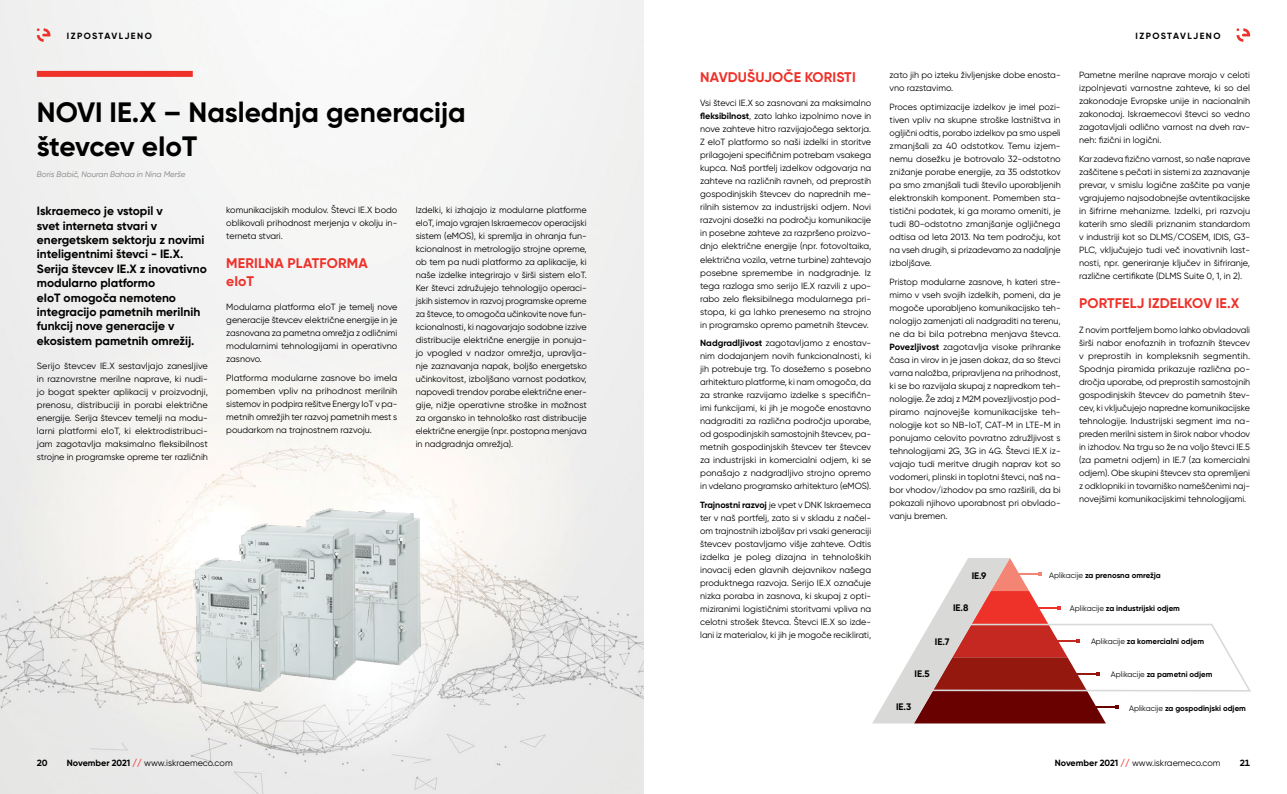
<style>
.page{position:relative;width:1287px;height:794px;background:#fff}
.page>*{position:absolute;margin:0;border:0;box-sizing:border-box;transform-origin:0 0}
.t1{font:700 28px/33.6px "Gilroy";color:#000}
.t2{font:700 14px/18px "Gilroy";letter-spacing:.01em;color:#ee3129}
.t3{font:700 12px/14.4px "Gilroy";color:#000}
.t4{font:700 9.4px "Gilroy";color:#000}
.t5{font:9px/13px "Gilroy";color:#000;text-align:justify}
.t6{font:700 9px "Gilroy";letter-spacing:.155em;color:#000}
.t7{font:italic 8px "Gilroy";color:#808285}
.t8{font:700 7.9px "Gilroy";color:#000}
.s1{font-weight:700}
.s2{font-weight:800;color:#ee3129}
.s3{font-weight:400}
</style>
<div class="page">
<svg style="left:1236px;top:28px;width:14px;height:14px"></svg>
<img style="left:0;top:0;width:643px;height:794px">
<div style="left:37px;top:71px;width:156px;height:6px;background:#ee3129"></div>
<svg style="left:872px;top:558px;width:379px;height:165px"></svg>
<svg style="left:37px;top:28px;width:13px;height:14px"></svg>
<img style="left:139px;top:484px;width:335px;height:224px">
<p class="t6" style="left:67px;top:30px;width:86px">IZPOSTAVLJENO</p>
<h1 class="t1" style="left:37px;top:95px;width:430px">NOVI IE.X – Naslednja generacija števcev eIoT</h1>
<p class="t7" style="left:37px;top:169px;width:150px">Boris Babič, Nouran Bahaa in Nina Merše</p>
<p class="t3" style="left:37px;top:204px;width:172px">Iskraemeco je vstopil v<br>svet interneta stvari v energetskem sektorju z novimi inteligentnimi števci - IE.X.<br>Serija števcev IE.X z inovativno modularno platformo<br>eIoT omogoča nemoteno integracijo pametnih merilnih funkcij nove generacije v ekosistem pametnih omrežij.</p>
<p class="t5" style="left:37px;top:359px;width:173px">Serijo števcev IE.X sestavljajo zanesljive in raznovrstne merilne naprave, ki nudi&shy;jo bogat spekter aplikacij v proizvodnji, prenosu, distribuciji in porabi električne energije. Serija števcev temelji na modu&shy;larni platformi eIoT, ki elektrodistribuci&shy;jam zagotavlja maksimalno fleksibilnost strojne in programske opreme ter različnih</p>
<p class="t5" style="left:226px;top:203px;width:173px">komunikacijskih modulov. Števci IE.X bodo oblikovali prihodnost merjenja v okolju in&shy;terneta stvari.</p>
<h2 class="t2" style="left:226px;top:254px;width:143px">MERILNA PLATFORMA eIoT</h2>
<p class="t5" style="left:226px;top:301px;width:173px">Modularna platforma eIoT je temelj nove generacije števcev električne energije in je zasnovana za pametna omrežja z odličnimi modularnimi tehnologijami in operativno zasnovo.</p>
<p class="t5" style="left:226px;top:371px;width:173px">Platforma modularne zasnove bo imela pomemben vpliv na prihodnost merilnih sistemov in podpira rešitve Energy IoT v pa&shy;metnih omrežjih ter razvoj pametnih mest s poudarkom na trajnostnem razvoju.</p>
<p class="t5" style="left:416px;top:203px;width:173px">Izdelki, ki izhajajo iz modularne platforme eIoT, imajo vgrajen Iskraemecov operacijski sistem (eMOS), ki spremlja in ohranja fun&shy;kcionalnost in metrologijo strojne opreme, ob tem pa nudi platformo za aplikacije, ki naše izdelke integrirajo v širši sistem eIoT.<br>Ker števci združujejo tehnologijo operaci&shy;jskih sistemov in razvoj programske opreme za števce, to omogoča učinkovite nove fun&shy;kcionalnosti, ki nagovarjajo sodobne izzive distribucije električne energije in ponuja&shy;jo vpogled v nadzor omrežja, upravlja&shy;nje zaznavanja napak, boljšo energetsko učinkovitost, izboljšano varnost podatkov, napovedi trendov porabe električne ener&shy;gije, nižje operativne stroške in možnost za organsko in tehnološko rast distribucije električne energije (npr. postopna menjava in nadgradnja omrežja).</p>
<p class="t6" style="left:37px;top:757px;width:12px">20</p>
<p class="t5" style="left:67px;top:756px;width:167px"><span class="s1">November 2021</span> <span class="s2">//</span> www.iskraemeco.com</p>
<h2 class="t2" style="left:700px;top:68px;width:157px">NAVDUŠUJOČE KORISTI</h2>
<p class="t5" style="left:700px;top:97px;width:173px">Vsi števci IE.X so zasnovani za maksimalno <span class="s1">fleksibilnost</span>, zato lahko izpolnimo nove in nove zahteve hitro razvijajočega sektorja.<br>Z eIoT platformo so naši izdelki in storitve prilagojeni specifičnim potrebam vsakega kupca. Naš portfelj izdelkov odgovarja na zahteve na različnih ravneh, od preprostih gospodinjskih števcev do naprednih me&shy;rilnih sistemov za industrijski odjem. Novi razvojni dosežki na področju komunikacije in posebne zahteve za razpršeno proizvo&shy;dnjo električne energije (npr. fotovoltaika, električna vozila, vetrne turbine) zahtevajo posebne spremembe in nadgradnje. Iz tega razloga smo serijo IE.X razvili z upo&shy;rabo zelo fleksibilnega modularnega pri&shy;stopa, ki ga lahko prenesemo na strojno in programsko opremo pametnih števcev.</p>
<p class="t5" style="left:700px;top:336px;width:173px"><span class="s1">Nadgradljivost</span> zagotavljamo z enostav&shy;nim dodajanjem novih funkcionalnosti, ki jih potrebuje trg. To dosežemo s posebno arhitekturo platforme, ki nam omogoča, da za stranke razvijamo izdelke s specifičn&shy;imi funkcijami, ki jih je mogoče enostavno nadgraditi za različna področja uporabe, od gospodinjskih samostojnih števcev, pa&shy;metnih gospodinjskih števcev ter števcev za industrijski in komercialni odjem, ki se ponašajo z nadgradljivo strojno opremo in vdelano programsko arhitekturo (eMOS).</p>
<p class="t5" style="left:700px;top:498px;width:173px"><span class="s1">Trajnostni razvoj</span> je vpet v DNK Iskraemeca ter v naš portfelj, zato si v skladu z načel&shy;om trajnostnih izboljšav pri vsaki generaciji števcev postavljamo višje zahteve. Odtis izdelka je poleg dizajna in tehnoloških inovacij eden glavnih dejavnikov našega produktnega razvoja. Serijo IE.X označuje nizka poraba in zasnova, ki skupaj z opti&shy;miziranimi logističnimi storitvami vpliva na celotni strošek števca. Števci IE.X so izde&shy;lani iz materialov, ki jih je mogoče reciklirati,</p>
<p class="t5" style="left:890px;top:68px;width:173px">zato jih po izteku življenjske dobe enosta&shy;vno razstavimo.</p>
<p class="t5" style="left:890px;top:100px;width:173px">Proces optimizacije izdelkov je imel pozi&shy;tiven vpliv na skupne stroške lastništva in ogljični odtis, porabo izdelkov pa smo uspeli zmanjšali za 40 odstotkov. Temu izjem&shy;nemu dosežku je botrovalo 32-odstotno znižanje porabe energije, za 35 odstotkov pa smo zmanjšali tudi število uporabljenih elektronskih komponent. Pomemben sta&shy;tistični podatek, ki ga moramo omeniti, je tudi 80-odstotno zmanjšanje ogljičnega odtisa od leta 2013. Na tem področju, kot na vseh drugih, si prizadevamo za nadaljnje izboljšave.</p>
<p class="t5" style="left:890px;top:275px;width:173px">Pristop modularne zasnove, h kateri stre&shy;mimo v vseh svojih izdelkih, pomeni, da je mogoče uporabljeno komunikacijsko teh&shy;nologijo zamenjati ali nadgraditi na terenu, ne da bi bila potrebna menjava števca.<br><span class="s1">Povezljivost</span> zagotavlja visoke prihranke časa in virov in je jasen dokaz, da so števci varna naložba, pripravljena na prihodnost, ki se bo razvijala skupaj z napredkom teh&shy;nologije. Že zdaj z M2M povezljivostjo pod&shy;piramo najnovejše komunikacijske teh&shy;nologije kot so NB-IoT, CAT-M in LTE-M in ponujamo celovito povratno združljivost s tehnologijami 2G, 3G in 4G. Števci IE.X iz&shy;vajajo tudi meritve drugih naprav kot so vodomeri, plinski in toplotni števci, naš na&shy;bor vhodov/izhodov pa smo razširili, da bi pokazali njihovo uporabnost pri obvlado&shy;vanju bremen.</p>
<p class="t6" style="left:1136px;top:30px;width:86px">IZPOSTAVLJENO</p>
<p class="t5" style="left:1079px;top:68px;width:173px">Pametne merilne naprave morajo v celoti izpolnjevati varnostne zahteve, ki so del zakonodaje Evropske unije in nacionalnih zakonodaj. Iskraemecovi števci so vedno zagotavljali odlično varnost na dveh rav&shy;neh: fizični in logični.</p>
<p class="t5" style="left:1079px;top:152px;width:173px">Kar zadeva fizično varnost, so naše naprave zaščitene s pečati in sistemi za zaznavanje prevar, v smislu logične zaščite pa vanje vgrajujemo najsodobnejše avtentikacijske in šifrirne mehanizme. Izdelki, pri razvoju katerih smo sledili priznanim standardom v industriji kot so DLMS/COSEM, IDIS, G3- PLC, vključujejo tudi več inovativnih last&shy;nosti, npr. generiranje ključev in šifriranje, različne certifikate (DLMS Suite 0, 1, in 2).</p>
<h2 class="t2" style="left:1079px;top:294px;width:162px">PORTFELJ IZDELKOV IE.X</h2>
<p class="t5" style="left:1079px;top:323px;width:173px">Z novim portfeljem bomo lahko obvladovali širši nabor enofaznih in trofaznih števcev v preprostih in kompleksnih segmentih.<br>Spodnja piramida prikazuje različna po&shy;dročja uporabe, od preprostih samostojnih gospodinjskih števcev do pametnih štev&shy;cev, ki vključujejo napredne komunikacijske tehnologije. Industrijski segment ima na&shy;preden merilni sistem in širok nabor vhodov in izhodov. Na trgu so že na voljo števci IE.5 (za pametni odjem) in IE.7 (za komercialni odjem). Obe skupini števcev sta opremljeni z odklopniki in tovarniško nameščenimi naj&shy;novejšimi komunikacijskimi tehnologijami.</p>
<p class="t4" style="left:972px;top:569px;width:16px">IE.9</p>
<p class="t4" style="left:953px;top:602px;width:17px">IE.8</p>
<p class="t4" style="left:935px;top:636px;width:16px">IE.7</p>
<p class="t4" style="left:915px;top:668px;width:17px">IE.5</p>
<p class="t4" style="left:896px;top:701px;width:17px">IE.3</p>
<p class="t8" style="left:1049px;top:570px;width:113px"><span class="s3">Aplikacije</span> za prenosna omrežja</p>
<p class="t8" style="left:1070px;top:603px;width:111px"><span class="s3">Aplikacije</span> za industrijski odjem</p>
<p class="t8" style="left:1091px;top:636px;width:115px"><span class="s3">Aplikacije</span> za komercialni odjem</p>
<p class="t8" style="left:1111px;top:669px;width:103px"><span class="s3">Aplikacije</span> za pametni odjem</p>
<p class="t8" style="left:1129px;top:703px;width:118px"><span class="s3">Aplikacije</span> za gospodinjski odjem</p>
<p class="t5" style="left:1055px;top:756px;width:167px"><span class="s1">November 2021</span> <span class="s2">//</span> www.iskraemeco.com</p>
<p class="t6" style="left:1240px;top:757px;width:12px">21</p>
</div>
